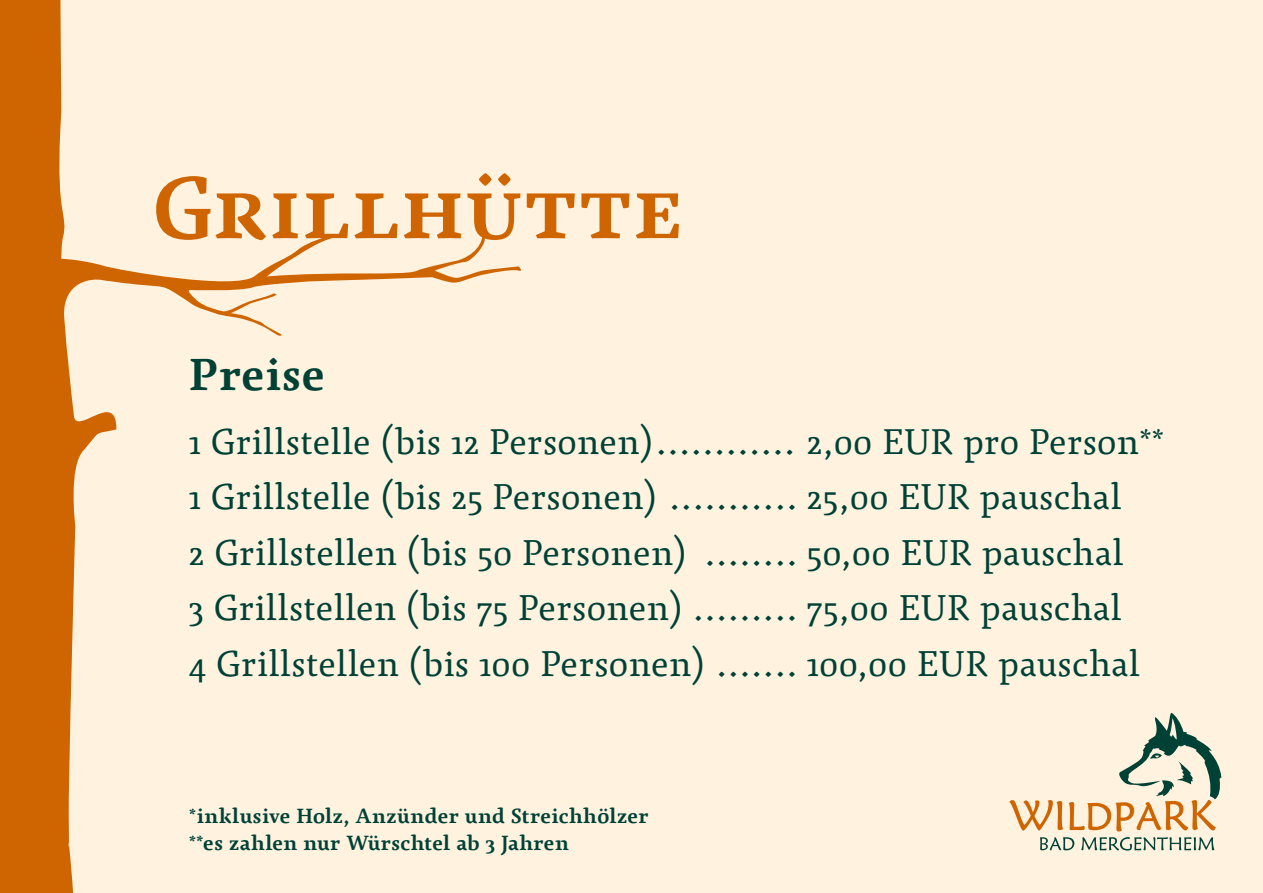
<style>
.page{position:relative;width:1263px;height:893px;background:#fff3e0}
.page>*{position:absolute;margin:0;border:0;box-sizing:border-box;transform-origin:0 0}
.t1{font:700 85.8px "Agendatype Small Caps";letter-spacing:.015em;color:#cf6501}
.t2{font:700 44.4px "Agendatype";letter-spacing:.02em;color:#004136}
.t3{font:35.55px/55.5px "Agendatype";letter-spacing:.03em;color:#004136}
.t4{font:35.4px "Agendatype";letter-spacing:.03em;color:#004136}
.t5{font:700 20.25px/27.2px "Agendatype";letter-spacing:.025em;color:#004136}
.s1{font-size:35.4px}
</style>
<div class="page">
<svg style="left:0;top:0;width:117px;height:893px;fill:#cf6501"></svg>
<svg style="left:1009px;top:800px;width:54px;height:31px"></svg>
<svg style="left:1069px;top:713px;width:152px;height:118px"></svg>
<svg style="left:1040px;top:837px;width:34px;height:13px"></svg>
<svg style="left:1081px;top:837px;width:133px;height:13px"></svg>
<svg style="left:21px;top:232px;width:500px;height:104px"></svg>
<h1 class="t1" style="left:153px;top:152px;width:531px">Grillhütte</h1>
<p class="t2" style="left:189px;top:345px;width:137px">Preise</p>
<p class="t4" style="left:189px;top:419px;width:976px">1 Grillstelle (bis 12 Personen)............ 2,00 EUR pro Person**</p>
<p class="t3" style="left:189px;top:469px;width:952px"><span class="s1">1 Grillstelle</span> (bis 25 Personen) ........... 25,00 EUR pauschal <span class="s1">2 Grillstellen</span> (bis 50 Personen) ........ 50,00 EUR pauschal <span class="s1">3 Grillstellen</span> (bis 75 Personen) ......... 75,00 EUR pauschal <span class="s1">4 Grillstellen</span> (bis 100 Personen) ....... 100,00 EUR pauschal</p>
<p class="t5" style="left:189px;top:803px;width:461px">*inklusive Holz, Anzünder und Streichhölzer **es zahlen nur Würschtel ab 3 Jahren</p>
</div>
